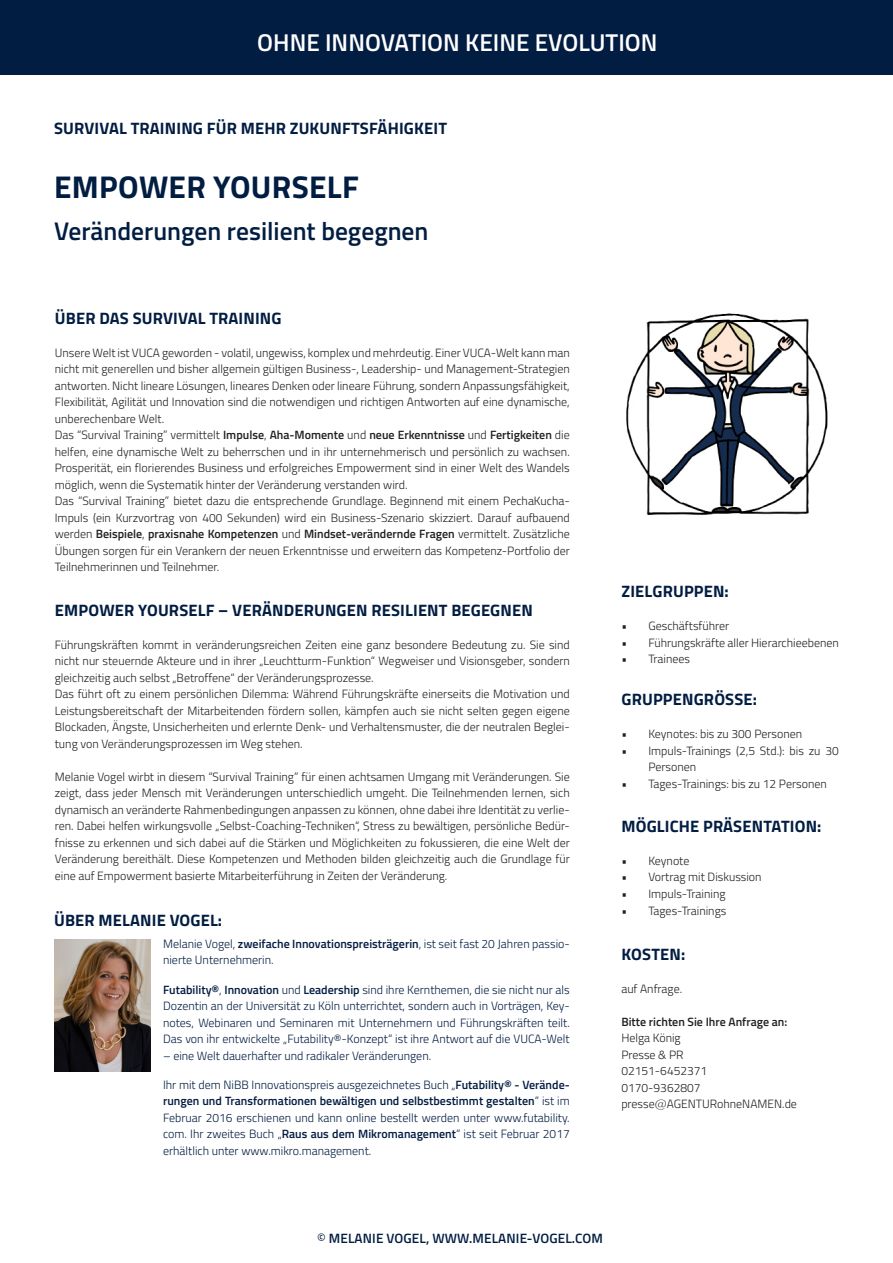
<style>
.page{position:relative;width:893px;height:1263px;background:#fff}
.page>*{position:absolute;margin:0;border:0;box-sizing:border-box;transform-origin:0 0}
.t1{font:700 31.5px "Titillium Web";letter-spacing:.01em;color:#021d42}
.t2{font:600 25.5px "Titillium Web";color:#021d42}
.t3{font:600 24.3px "Titillium Web";color:#fff}
.Fließtext{font:700 16.5px "Titillium Web";letter-spacing:.01em;color:#021d42}
.t4{font:600 13.5px "Titillium Web";letter-spacing:.01em;color:#021d42}
.Fließtext-2{font:300 12px/16.5px "Titillium Web";color:#231f20;text-align:justify}
.Einleitungstext{font:300 12px/16.5px "Titillium Web";color:#021d42;text-align:justify}
.Fließtext-3{font:600 12px "Titillium Web";color:#231f20}
.s1{font-weight:600}
.s2{font-family:"Futura BT"}
.s3{font-weight:400}
</style>
<div class="page">
<div style="left:0;top:0;width:893px;height:74px;background:#021d42"></div>
<img style="left:55px;top:940px;width:96px;height:131px">
<img style="left:626px;top:313px;width:202px;height:202px">
<p class="t3" style="left:257px;top:24px;width:402px">OHNE INNOVATION KEINE EVOLUTION</p>
<p class="Fließtext" style="left:54px;top:116px;width:394px">SURVIVAL TRAINING FÜR MEHR ZUKUNFTSFÄHIGKEIT</p>
<p class="t1" style="left:54px;top:163px;width:306px">EMPOWER YOURSELF</p>
<p class="t2" style="left:54px;top:212px;width:376px">Veränderungen resilient begegnen</p>
<p class="Fließtext" style="left:55px;top:305px;width:228px">ÜBER DAS SURVIVAL TRAINING</p>
<p class="Fließtext-2" style="left:55px;top:344px;width:516px">Unsere Welt ist VUCA geworden - volatil, ungewiss, komplex und mehrdeutig. Einer VUCA-Welt kann man nicht mit generellen und bisher allgemein gültigen Business-, Leadership- und Management-Strategien antworten. Nicht lineare Lösungen, lineares Denken oder lineare Führung, sondern Anpassungsfähigkeit, Flexibilität, Agilität und Innovation sind die notwendigen und richtigen Antworten auf eine dynamische, unberechenbare Welt.</p>
<p class="Fließtext-2" style="left:55px;top:426px;width:516px">Das “Survival Training” vermittelt <span class="s1">Impulse</span>, <span class="s1">Aha-Momente</span> und <span class="s1">neue Erkenntnisse</span> und <span class="s1">Fertigkeiten</span> die helfen, eine dynamische Welt zu beherrschen und in ihr unternehmerisch und persönlich zu wachsen.<br>Prosperität, ein florierendes Business und erfolgreiches Empowerment sind in einer Welt des Wandels möglich, wenn die Systematik hinter der Veränderung verstanden wird.</p>
<p class="Fließtext-2" style="left:55px;top:492px;width:516px">Das “Survival Training” bietet dazu die entsprechende Grundlage. Beginnend mit einem PechaKucha-Impuls (ein Kurzvortrag von 400 Sekunden) wird ein Business-Szenario skizziert. Darauf aufbauend werden <span class="s1">Beispiele</span>, <span class="s1">praxisnahe Kompetenzen</span> und <span class="s1">Mindset-verändernde Fragen</span> vermittelt. Zusätzliche Übungen sorgen für ein Verankern der neuen Erkenntnisse und erweitern das Kompetenz-Portfolio der Teilnehmerinnen und Teilnehmer.</p>
<p class="Fließtext" style="left:55px;top:597px;width:479px">EMPOWER YOURSELF – VERÄNDERUNGEN RESILIENT BEGEGNEN</p>
<p class="Fließtext-2" style="left:55px;top:636px;width:516px">Führungskräften kommt in veränderungsreichen Zeiten eine ganz besondere Bedeutung zu. Sie sind nicht nur steuernde Akteure und in ihrer „Leuchtturm-Funktion“ Wegweiser und Visionsgeber, sondern gleichzeitig auch selbst „Betroffene“ der Veränderungsprozesse.</p>
<p class="Fließtext-2" style="left:55px;top:685px;width:516px">Das führt oft zu einem persönlichen Dilemma: Während Führungskräfte einerseits die Motivation und Leistungsbereitschaft der Mitarbeitenden fördern sollen, kämpfen auch sie nicht selten gegen eigene Blockaden, Ängste, Unsicherheiten und erlernte Denk- und Verhaltensmuster, die der neutralen Beglei&shy;tung von Veränderungsprozessen im Weg stehen.</p>
<p class="Fließtext-2" style="left:55px;top:768px;width:516px">Melanie Vogel wirbt in diesem “Survival Training” für einen achtsamen Umgang mit Veränderungen. Sie zeigt, dass jeder Mensch mit Veränderungen unterschiedlich umgeht. Die Teilnehmenden lernen, sich dynamisch an veränderte Rahmenbedingungen anpassen zu können, ohne dabei ihre Identität zu verlie&shy;ren. Dabei helfen wirkungsvolle „Selbst-Coaching-Techniken“, Stress zu bewältigen, persönliche Bedür&shy;fnisse zu erkennen und sich dabei auf die Stärken und Möglichkeiten zu fokussieren, die eine Welt der Veränderung bereithält. Diese Kompetenzen und Methoden bilden gleichzeitig auch die Grundlage für eine auf Empowerment basierte Mitarbeiterführung in Zeiten der Veränderung.</p>
<p class="Fließtext" style="left:54px;top:907px;width:170px">ÜBER MELANIE VOGEL:</p>
<p class="Einleitungstext" style="left:163px;top:935px;width:408px">Melanie Vogel, <span class="s1">zweifache Innovationspreisträgerin</span>, ist seit fast 20 Jahren passio&shy;nierte Unternehmerin.</p>
<p class="Einleitungstext" style="left:163px;top:981px;width:408px"><span class="s1">Futability®</span>, <span class="s1">Innovation</span> und <span class="s1">Leadership</span> sind ihre Kernthemen, die sie nicht nur als Dozentin an der Universität zu Köln unterrichtet, sondern auch in Vorträgen, Key&shy;notes, Webinaren und Seminaren mit Unternehmern und Führungskräften teilt.<br>Das von ihr entwickelte „Futability®-Konzept“ ist ihre Antwort auf die VUCA-Welt</p>
<p class="Einleitungstext" style="left:163px;top:1047px;width:270px">– eine Welt dauerhafter und radikaler Veränderungen.</p>
<p class="Einleitungstext" style="left:163px;top:1076px;width:408px">Ihr mit dem NiBB Innovationspreis ausgezeichnetes Buch „<span class="s1">Futability® - Verände&shy;rungen und Transformationen bewältigen und selbstbestimmt gestalten</span>“ ist im Februar 2016 erschienen und kann online bestellt werden unter www.futability. com. Ihr zweites Buch „<span class="s1">Raus aus dem Mikromanagement</span>“ ist seit Februar 2017 erhältlich unter www.mikro.management.</p>
<p class="Fließtext" style="left:621px;top:579px;width:109px">ZIELGRUPPEN:</p>
<p class="Fließtext-2" style="left:621px;top:617px;width:109px">• Geschäftsführer</p>
<p class="Fließtext-2" style="left:621px;top:633px;width:219px">• Führungskräfte aller Hierarchieebenen</p>
<p class="Fließtext-2" style="left:621px;top:650px;width:70px">• Trainees</p>
<p class="Fließtext" style="left:621px;top:687px;width:137px">GRUPPENGRÖSSE:</p>
<p class="Fließtext-2" style="left:621px;top:725px;width:182px">• Keynotes: bis zu 300 Personen</p>
<p class="Fließtext-2" style="left:648px;top:742px;width:192px;text-indent:-27px">• Impuls-Trainings (2,5 Std.): bis zu 30<br>Personen</p>
<p class="Fließtext-2" style="left:621px;top:775px;width:207px">• Tages-Trainings: bis zu 12 Personen</p>
<p class="Fließtext" style="left:621px;top:814px;width:202px">MÖGLICHE PRÄSENTATION:</p>
<p class="Fließtext-2" style="left:621px;top:852px;width:70px">• Keynote</p>
<p class="Fließtext-2" style="left:621px;top:868px;width:142px">• Vortrag mit Diskussion</p>
<p class="Fließtext-2" style="left:621px;top:885px;width:106px">• Impuls-Training</p>
<p class="Fließtext-2" style="left:621px;top:901px;width:107px">• Tages-Trainings</p>
<p class="Fließtext" style="left:621px;top:941px;width:65px">KOSTEN:</p>
<p class="Fließtext-2" style="left:621px;top:979px;width:62px">auf Anfrage.</p>
<p class="Fließtext-3" style="left:621px;top:1012px;width:168px">Bitte richten Sie Ihre Anfrage an:</p>
<p class="Fließtext-2" style="left:621px;top:1029px;width:61px">Helga König</p>
<p class="Fließtext-2" style="left:621px;top:1045px;width:64px">Presse &amp; PR</p>
<p class="Fließtext-2" style="left:621px;top:1062px;width:87px">02151-6452371</p>
<p class="Fließtext-2" style="left:621px;top:1078px;width:81px">0170-9362807</p>
<p class="Fließtext-2" style="left:621px;top:1095px;width:177px">presse<span class="s2">@</span>AGENTURohneNAMEN.de</p>
<p class="t4" style="left:317px;top:1228px;width:287px"><span class="s3">©</span> MELANIE VOGEL, WWW.MELANIE-VOGEL.COM</p>
</div>
